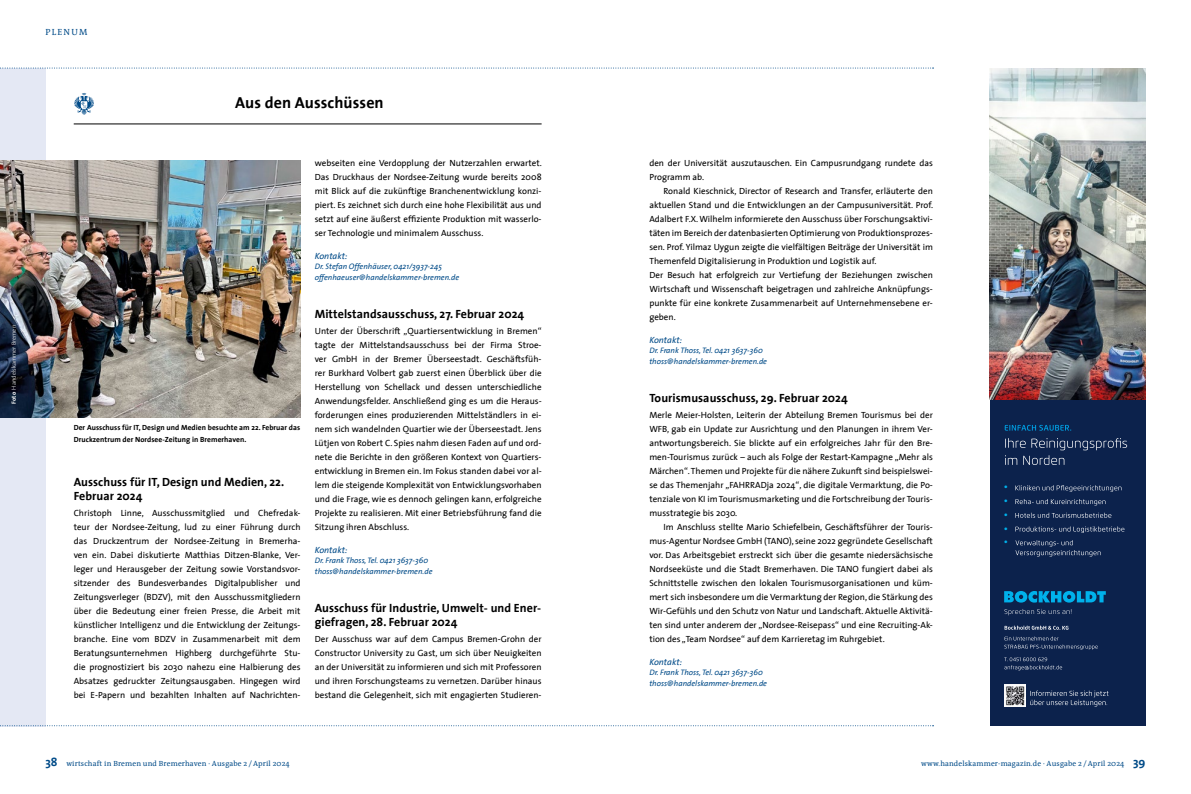
<style>
.page{position:relative;width:1191px;height:794px;background:#fff}
.page>*{position:absolute;margin:0;border:0;box-sizing:border-box;transform-origin:0 0}
.t1{font:700 16px "The Sans 7";letter-spacing:.005em;color:#000}
.t2{font:700 12px/14px "The Sans 7";letter-spacing:.005em;color:#000}
.t3{font:700 9.5px/13.7px "Flexo";color:#00b1eb;text-align:justify}
.t4{font:9px/14px "The Sans 5";color:#000;text-align:justify}
.t5{font:italic 9px "The Sans 5";letter-spacing:.005em;color:#004b88}
.t6{font:9px "The Antiqua B5";letter-spacing:.135em;color:#004b88}
.t7{font:italic 8px/11px "The Sans 5";color:#004b88}
.t8{font:7.5px "The Antiqua B5";letter-spacing:.02em;color:#004b88}
.t9{font:700 7.5px/12px "The Sans 7";letter-spacing:.005em;color:#000}
.t10{font:300 6px "The Sans 3";color:#fff}
.s1{font-family:"The Sans 7";font-weight:700}
.s2{font-family:"The Sans 7";font-weight:700;font-size:12px}
</style>
<div class="page">
<div style="left:0;top:68px;width:45px;height:658px;background:#e4e8f4"></div>
<svg style="left:0;top:725px;width:933px;height:1px"></svg>
<svg style="left:0;top:68px;width:933px;height:1px"></svg>
<hr style="left:74px;top:124px;width:467px;height:1px;background:#000">
<svg style="left:74px;top:93px;width:20px;height:22px"></svg>
<div style="left:989px;top:400px;width:156px;height:326px;background:#0c224c"></div>
<svg style="left:1005px;top:438px;width:122px;height:27px"></svg>
<svg style="left:1004px;top:425px;width:67px;height:5px"></svg>
<img style="left:1004px;top:684px;width:22px;height:22px">
<svg style="left:1015px;top:485px;width:106px;height:7px"></svg>
<svg style="left:1015px;top:499px;width:90px;height:6px"></svg>
<svg style="left:1015px;top:512px;width:96px;height:6px"></svg>
<svg style="left:1015px;top:526px;width:109px;height:7px"></svg>
<svg style="left:1015px;top:540px;width:85px;height:16px"></svg>
<svg style="left:1004px;top:591px;width:101px;height:11px"></svg>
<svg style="left:1004px;top:609px;width:67px;height:6px"></svg>
<svg style="left:1030px;top:690px;width:78px;height:16px"></svg>
<svg style="left:1004px;top:657px;width:58px;height:13px"></svg>
<svg style="left:1004px;top:636px;width:93px;height:13px"></svg>
<svg style="left:1004px;top:625px;width:64px;height:5px"></svg>
<img style="left:989px;top:68px;width:156px;height:332px">
<img style="left:0;top:160px;width:300px;height:258px">
<p class="t10" style="left:9px;top:404px;width:80px;rotate:-90deg"><span class="s1">Foto</span> Handelskammer Bremen</p>
<p class="t6" style="left:45px;top:27px;width:43px">PLENUM</p>
<h1 class="t1" style="left:235px;top:89px;width:150px">Aus den Ausschüssen</h1>
<p class="t9" style="left:74px;top:421px;width:228px">Der Ausschuss für IT, Design und Medien besuchte am 22. Februar das<br>Druckzentrum der Nordsee-Zeitung in Bremerhaven.</p>
<h2 class="t2" style="left:74px;top:474px;width:212px">Ausschuss für IT, Design und Medien, 22.<br>Februar 2024</h2>
<p class="t4" style="left:74px;top:505px;width:228px">Christoph Linne, Ausschussmitglied und Chefredak&shy;teur der Nordsee-Zeitung, lud zu einer Führung durch das Druckzentrum der Nordsee-Zeitung in Bremerha&shy;ven ein. Dabei diskutierte Matthias Ditzen-Blanke, Ver&shy;leger und Herausgeber der Zeitung sowie Vorstandsvor&shy;sitzender des Bundesverbandes Digitalpublisher und Zeitungsverleger (BDZV), mit den Ausschussmitgliedern über die Bedeutung einer freien Presse, die Arbeit mit künstlicher Intelligenz und die Entwicklung der Zeitungs&shy;branche. Eine vom BDZV in Zusammenarbeit mit dem Beratungsunternehmen Highberg durchgeführte Stu&shy;die prognostiziert bis 2030 nahezu eine Halbierung des Absatzes gedruckter Zeitungsausgaben. Hingegen wird bei E-Papern und bezahlten Inhalten auf Nachrichten-</p>
<p class="t4" style="left:315px;top:155px;width:229px">webseiten eine Verdopplung der Nutzerzahlen erwartet.<br>Das Druckhaus der Nordsee-Zeitung wurde bereits 2008 mit Blick auf die zukünftige Branchenentwicklung konzi&shy;piert. Es zeichnet sich durch eine hohe Flexibilität aus und setzt auf eine äußerst effiziente Produktion mit wasserlo&shy;ser Technologie und minimalem Ausschuss.</p>
<p class="t5" style="left:315px;top:248px;width:34px">Kontakt:</p>
<p class="t7" style="left:315px;top:260px;width:146px">Dr. Stefan Offenhäuser, 0421/3937-245 offenhaeuser@handelskammer-bremen.de</p>
<h2 class="t2" style="left:315px;top:306px;width:211px">Mittelstandsausschuss, 27. Februar 2024</h2>
<p class="t4" style="left:315px;top:323px;width:228px">Unter der Überschrift „Quartiersentwicklung in Bremen“ tagte der Mittelstandsausschuss bei der Firma Stroe&shy;ver GmbH in der Bremer Überseestadt. Geschäftsfüh&shy;rer Burkhard Volbert gab zuerst einen Überblick über die Herstellung von Schellack und dessen unterschiedliche Anwendungsfelder. Anschließend ging es um die Heraus&shy;forderungen eines produzierenden Mittelständlers in ei&shy;nem sich wandelnden Quartier wie der Überseestadt. Jens Lütjen von Robert C. Spies nahm diesen Faden auf und ord&shy;nete die Berichte in den größeren Kontext von Quartiers&shy;entwicklung in Bremen ein. Im Fokus standen dabei vor al&shy;lem die steigende Komplexität von Entwicklungsvorhaben und die Frage, wie es dennoch gelingen kann, erfolgreiche Projekte zu realisieren. Mit einer Betriebsführung fand die Sitzung ihren Abschluss.</p>
<p class="t5" style="left:315px;top:542px;width:34px">Kontakt:</p>
<p class="t7" style="left:315px;top:554px;width:119px">Dr. Frank Thoss, Tel. 0421 3637-360 thoss@handelskammer-bremen.de</p>
<h2 class="t2" style="left:315px;top:600px;width:228px">Ausschuss für Industrie, Umwelt- und Ener&shy;giefragen, 28. Februar 2024</h2>
<p class="t4" style="left:315px;top:631px;width:228px">Der Ausschuss war auf dem Campus Bremen-Grohn der Constructor University zu Gast, um sich über Neuigkeiten an der Universität zu informieren und sich mit Professoren und ihren Forschungsteams zu vernetzen. Darüber hinaus bestand die Gelegenheit, sich mit engagierten Studieren-</p>
<p class="t4" style="left:649px;top:155px;width:285px">den der Universität auszutauschen. Ein Campusrundgang rundete das<br>Programm ab.</p>
<p class="t4" style="left:649px;top:183px;width:285px;text-align:left;text-indent:14px">Ronald Kieschnick, Director of Research and Transfer, erläuterte den aktuellen Stand und die Entwicklungen an der Campusuniversität. Prof.<br>Adalbert F.X. Wilhelm informierete den Ausschuss über Forschungsaktivi&shy;täten im Bereich der datenbasierten Optimierung von Produktionsprozes&shy;sen. Prof. Yilmaz Uygun zeigte die vielfältigen Beiträge der Universität im Themenfeld Digitalisierung in Produktion und Logistik auf.<br>Der Besuch hat erfolgreich zur Vertiefung der Beziehungen zwischen Wirtschaft und Wissenschaft beigetragen und zahlreiche Anknüpfungs&shy;punkte für eine konkrete Zusammenarbeit auf Unternehmensebene er&shy;geben.</p>
<p class="t5" style="left:649px;top:332px;width:34px">Kontakt:</p>
<p class="t7" style="left:649px;top:344px;width:119px">Dr. Frank Thoss, Tel. 0421 3637-360 thoss@handelskammer-bremen.de</p>
<h2 class="t2" style="left:649px;top:390px;width:200px">Tourismusausschuss, 29. Februar 2024</h2>
<p class="t4" style="left:649px;top:407px;width:285px">Merle Meier-Holsten, Leiterin der Abteilung Bremen Tourismus bei der WFB, gab ein Update zur Ausrichtung und den Planungen in ihrem Ver&shy;antwortungsbereich. Sie blickte auf ein erfolgreiches Jahr für den Bre&shy;men-Tourismus zurück – auch als Folge der Restart-Kampagne „Mehr als Märchen“. Themen und Projekte für die nähere Zukunft sind beispielswei&shy;se das Themenjahr „FAHRRADja 2024“, die digitale Vermarktung, die Po&shy;tenziale von KI im Tourismusmarketing und die Fortschreibung der Touris&shy;musstrategie bis 2030.</p>
<p class="t4" style="left:649px;top:519px;width:285px;text-indent:14px">Im Anschluss stellte Mario Schiefelbein, Geschäftsführer der Touris&shy;mus-Agentur Nordsee GmbH (TANO), seine 2022 gegründete Gesellschaft vor. Das Arbeitsgebiet erstreckt sich über die gesamte niedersächsische Nordseeküste und die Stadt Bremerhaven. Die TANO fungiert dabei als Schnittstelle zwischen den lokalen Tourismusorganisationen und küm&shy;mert sich insbesondere um die Vermarktung der Region, die Stärkung des Wir-Gefühls und den Schutz von Natur und Landschaft. Aktuelle Aktivitä&shy;ten sind unter anderem der „Nordsee-Reisepass“ und eine Recruiting-Ak&shy;tion des „Team Nordsee“ auf dem Karrieretag im Ruhrgebiet.</p>
<p class="t5" style="left:649px;top:654px;width:34px">Kontakt:</p>
<p class="t7" style="left:649px;top:666px;width:119px">Dr. Frank Thoss, Tel. 0421 3637-360 thoss@handelskammer-bremen.de</p>
<p class="t3" style="left:1004px;top:480px;width:5px">• • • • •</p>
<p class="t8" style="left:45px;top:759px;width:246px"><span class="s2">38</span> wirtschaft in Bremen und Bremerhaven · Ausgabe 2 /April 2024</p>
<p class="t8" style="left:921px;top:759px;width:226px">www.handelskammer-magazin.de · Ausgabe 2 /April 2024 <span class="s2">39</span></p>
</div>
